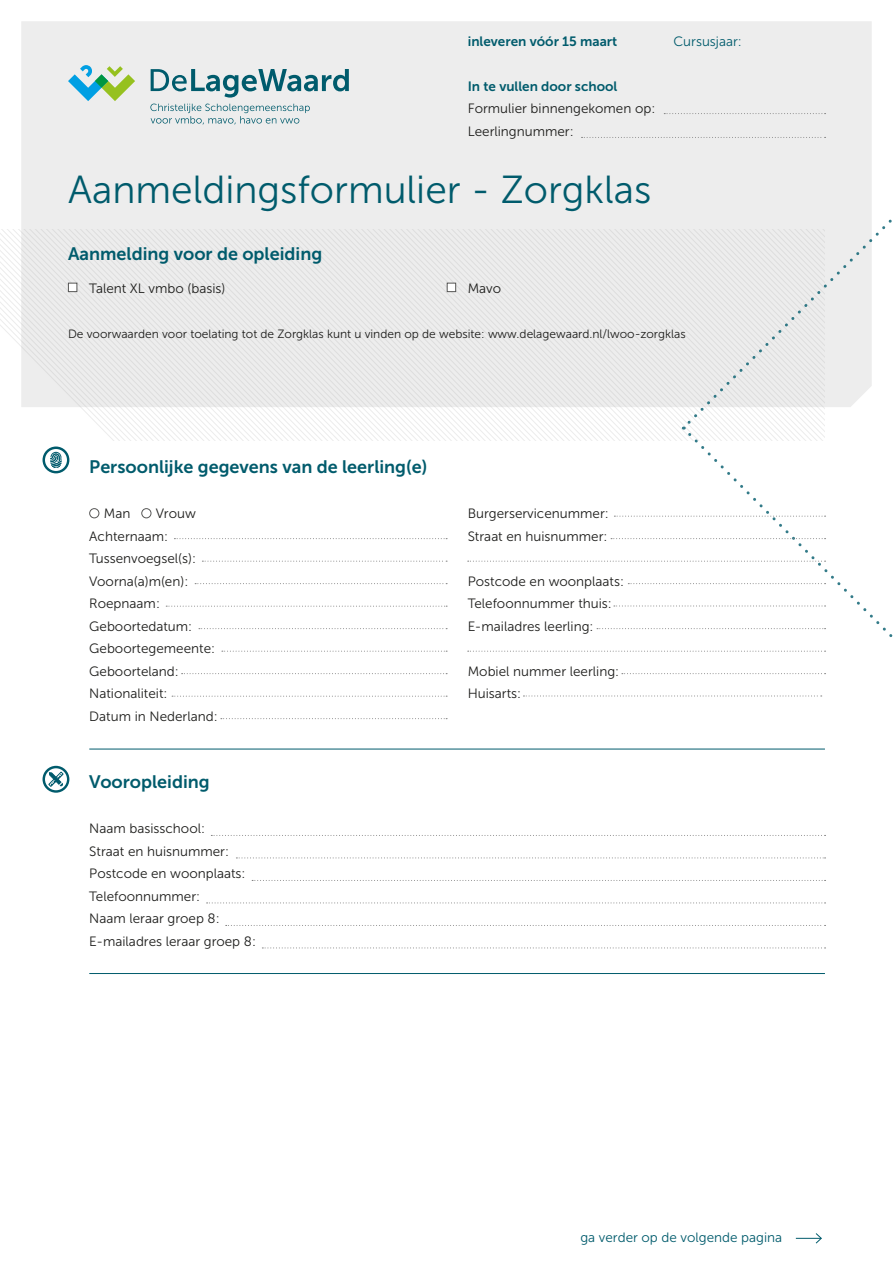
<style>
.page{position:relative;width:893px;height:1263px;background:#fff}
.page>*{position:absolute;margin:0;border:0;box-sizing:border-box;transform-origin:0 0}
.t1{font:39px "Museo Sans 300";color:#005b6c}
.t2{font:18px "Museo Sans 700";color:#005b6c}
.t3{font:13.5px/22.5px "Museo Sans 300";color:#1d1d1b}
.t4{font:13.5px "Museo Sans 700";color:#005b6c}
.t5{font:13.5px "Museo Sans 300";color:#005b6c}
.t6{font:12px "Museo Sans 300";color:#1d1d1b}
</style>
<div class="page">
<div style="left:21px;top:21px;width:661px;height:209px;background:#ededed"></div>
<hr style="left:89px;top:973px;width:736px;height:1px;background:#005b6c">
<svg style="left:211px;top:835px;width:474px;height:1px"></svg>
<svg style="left:236px;top:857px;width:448px;height:1px"></svg>
<svg style="left:252px;top:880px;width:433px;height:1px"></svg>
<svg style="left:207px;top:902px;width:478px;height:1px"></svg>
<svg style="left:226px;top:925px;width:459px;height:1px"></svg>
<svg style="left:262px;top:947px;width:423px;height:1px"></svg>
<svg style="left:0;top:230px;width:396px;height:210px"></svg>
<svg style="left:685px;top:440px;width:208px;height:799px"></svg>
<svg style="left:682px;top:21px;width:210px;height:386px"></svg>
<svg style="left:613px;top:230px;width:212px;height:210px;background:#eaebeb"></svg>
<div style="left:68px;top:283px;width:9px;height:9px;background:#fff;border:1px solid #575756"></div>
<div style="left:447px;top:283px;width:9px;height:9px;background:#fff;border:1px solid #575756"></div>
<svg style="left:664px;top:113px;width:162px;height:1px"></svg>
<svg style="left:581px;top:137px;width:245px;height:1px"></svg>
<svg style="left:43px;top:766px;width:26px;height:27px"></svg>
<svg style="left:68px;top:65px;width:67px;height:36px;background:#aad3bf"></svg>
<svg style="left:151px;top:69px;width:198px;height:29px;background:#a2bfc4"></svg>
<svg style="left:150px;top:104px;width:160px;height:20px;background:#c8d6d8"></svg>
<svg style="left:796px;top:1232px;width:26px;height:12px"></svg>
<hr style="left:89px;top:749px;width:736px;height:1px;background:#005b6c">
<svg style="left:174px;top:538px;width:273px;height:1px"></svg>
<svg style="left:614px;top:516px;width:212px;height:1px"></svg>
<svg style="left:199px;top:628px;width:248px;height:1px"></svg>
<svg style="left:597px;top:628px;width:229px;height:1px"></svg>
<svg style="left:468px;top:651px;width:358px;height:1px"></svg>
<svg style="left:195px;top:583px;width:252px;height:1px"></svg>
<svg style="left:468px;top:561px;width:358px;height:1px"></svg>
<svg style="left:202px;top:561px;width:245px;height:1px"></svg>
<svg style="left:611px;top:538px;width:215px;height:1px"></svg>
<svg style="left:222px;top:651px;width:225px;height:1px"></svg>
<svg style="left:622px;top:673px;width:204px;height:1px"></svg>
<svg style="left:166px;top:606px;width:281px;height:1px"></svg>
<svg style="left:628px;top:583px;width:198px;height:1px"></svg>
<svg style="left:614px;top:605px;width:212px;height:1px"></svg>
<svg style="left:182px;top:673px;width:265px;height:1px"></svg>
<svg style="left:172px;top:696px;width:275px;height:1px"></svg>
<div style="left:89px;top:508px;width:10px;height:10px;border:1px solid #575756;border-radius:50%"></div>
<div style="left:141px;top:508px;width:10px;height:10px;border:1px solid #575756;border-radius:50%"></div>
<svg style="left:43px;top:446px;width:26px;height:27px"></svg>
<svg style="left:523px;top:695px;width:299px;height:1px"></svg>
<svg style="left:221px;top:718px;width:226px;height:1px"></svg>
<p class="t4" style="left:468px;top:34px;width:151px">inleveren vóór 15 maart</p>
<p class="t5" style="left:673px;top:34px;width:70px">Cursusjaar:</p>
<p class="t4" style="left:468px;top:78px;width:151px">In te vullen door school</p>
<p class="t3" style="left:468px;top:97px;width:189px">Formulier binnengekomen op:<br>Leerlingnummer:</p>
<h1 class="t1" style="left:68px;top:169px;width:585px">Aanmeldingsformulier - Zorgklas</h1>
<h2 class="t2" style="left:68px;top:244px;width:256px">Aanmelding voor de opleiding</h2>
<p class="t3" style="left:89px;top:277px;width:138px">Talent XL vmbo (basis)</p>
<p class="t3" style="left:468px;top:277px;width:35px">Mavo</p>
<p class="t6" style="left:68px;top:327px;width:619px">De voorwaarden voor toelating tot de Zorgklas kunt u vinden op de website: www.delagewaard.nl/lwoo-zorgklas</p>
<h2 class="t2" style="left:89px;top:457px;width:339px">Persoonlijke gegevens van de leerling(e)</h2>
<p class="t3" style="left:89px;top:502px;width:130px;text-indent:67px">Vrouw<br>Achternaam:<br>Tussenvoegsel(s):<br>Voorna(a)m(en):<br>Roepnaam:<br>Geboortedatum:<br>Geboortegemeente:<br>Geboorteland:<br>Nationaliteit:<br>Datum in Nederland:</p>
<p class="t3" style="left:468px;top:502px;width:142px">Burgerservicenummer:<br>Straat en huisnummer:</p>
<p class="t3" style="left:104px;top:502px;width:28px">Man</p>
<p class="t3" style="left:468px;top:570px;width:158px">Postcode en woonplaats:<br>Telefoonnummer thuis:<br>E-mailadres leerling:</p>
<p class="t3" style="left:468px;top:660px;width:153px">Mobiel nummer leerling:<br>Huisarts:</p>
<h2 class="t2" style="left:89px;top:772px;width:122px">Vooropleiding</h2>
<p class="t3" style="left:89px;top:817px;width:168px">Naam basisschool:<br>Straat en huisnummer:<br>Postcode en woonplaats:<br>Telefoonnummer:<br>Naam leraar groep 8:<br>E-mailadres leraar groep 8:</p>
<p class="t5" style="left:580px;top:1229px;width:203px">ga verder op de volgende pagina</p>
</div>
